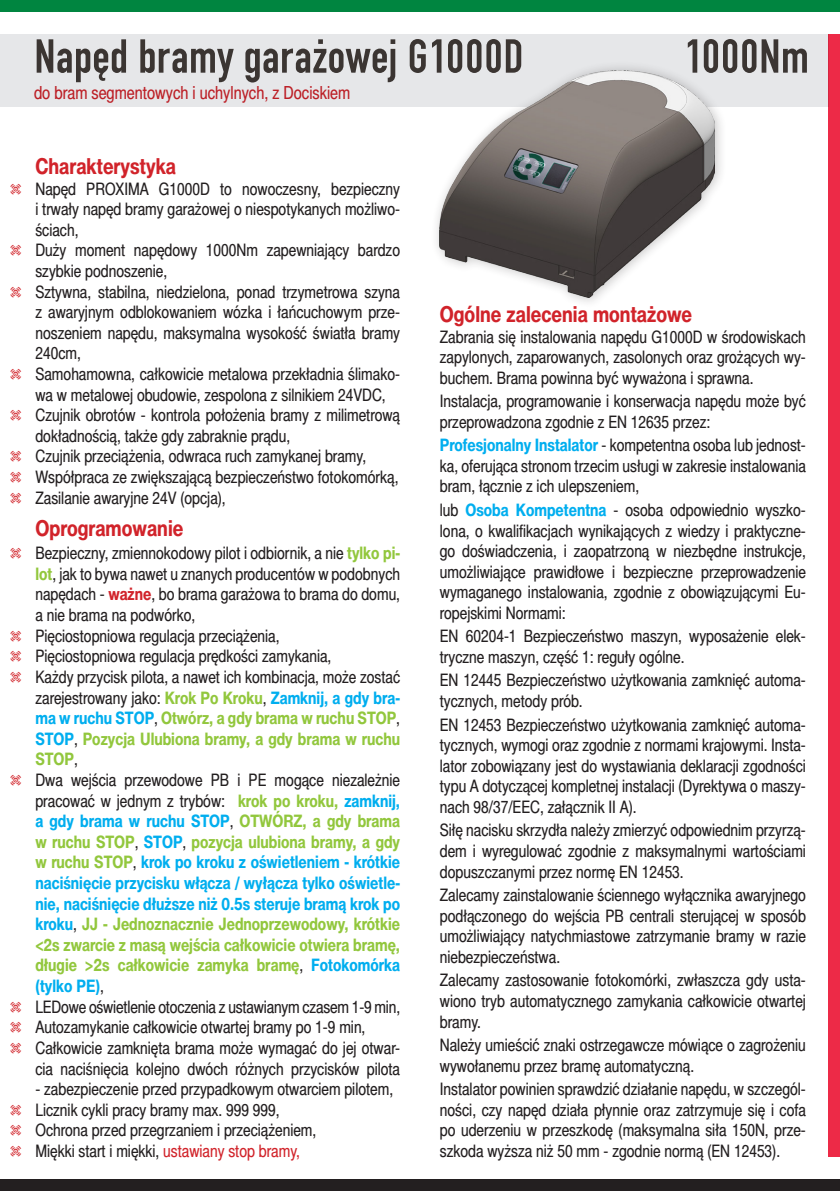
<style>
.page{position:relative;width:840px;height:1191px;background:#fff}
.page>*{position:absolute;margin:0;border:0;box-sizing:border-box;transform-origin:0 0}
.t1{font:50px "Fette Engschrift DOT";color:#3b3532}
.t2{font:700 22px "Switzer Cnd EFN";color:#d1232a}
.t3{font:18px "Switzer Cnd EFN";color:#d1232a}
.t4{font:17.2px/20.6px "Switzer Cnd EFN";color:#231f20;text-align:justify}
.t5{font:700 17.2px/20.6px "Switzer Cnd EFN";color:#92c73d;text-align:justify}
.s1{font-family:"Dingbests";color:#d1232a}
.s2{font-weight:700;color:#92c73d}
.s3{font-weight:700;color:#d1232a}
.s4{font-family:"Dingbests";font-weight:400;color:#d1232a}
.s5{font-weight:400;color:#231f20}
.s6{color:#00aeef}
.s7{color:#d1232a}
.s8{font-weight:700;color:#00aeef}
</style>
<div class="page">
<div style="left:0;top:0;width:839px;height:11px;background:#008540"></div>
<div style="left:0;top:1179px;width:839px;height:12px;background:#231f20"></div>
<div style="left:828px;top:34px;width:11px;height:1123px;background:#ed2a47"></div>
<div style="left:0;top:34px;width:828px;height:73px;background:#e6e7e9"></div>
<div style="left:430px;top:61px;width:296px;height:248px;background:#231f20;opacity:.25"></div>
<img style="left:439px;top:70px;width:275px;height:227px">
<p class="t1" style="left:34px;top:30px;width:490px">Napęd bramy garażowej G1000D</p>
<p class="t1" style="left:683px;top:30px;width:127px">1000Nm</p>
<p class="t3" style="left:34px;top:82px;width:317px">do bram segmentowych i uchylnych, z Dociskiem</p>
<p class="t2" style="left:35px;top:153px;width:142px">Charakterystyka</p>
<p class="t4" style="left:35px;top:178px;width:366px;text-indent:-27px"><span class="s1">t</span> Napęd PROXIMA G1000D to nowoczesny, bezpieczny i trwały napęd bramy garażowej o niespotykanych możliwo&shy;ściach,</p>
<p class="t4" style="left:35px;top:240px;width:366px;text-indent:-27px"><span class="s1">t</span> Duży moment napędowy 1000Nm zapewniający bardzo szybkie podnoszenie,</p>
<p class="t4" style="left:35px;top:281px;width:366px;text-indent:-27px"><span class="s1">t</span> Sztywna, stabilna, niedzielona, ponad trzymetrowa szyna z awaryjnym odblokowaniem wózka i łańcuchowym prze&shy;noszeniem napędu, maksymalna wysokość światła bramy 240cm,</p>
<p class="t4" style="left:35px;top:363px;width:366px;text-indent:-27px"><span class="s1">t</span> Samohamowna, całkowicie metalowa przekładnia ślimako&shy;wa w metalowej obudowie, zespolona z silnikiem 24VDC,</p>
<p class="t4" style="left:35px;top:405px;width:366px;text-indent:-27px"><span class="s1">t</span> Czujnik obrotów - kontrola położenia bramy z milimetrową dokładnością, także gdy zabraknie prądu,</p>
<p class="t4" style="left:9px;top:446px;width:359px"><span class="s1">t</span> Czujnik przeciążenia, odwraca ruch zamykanej bramy,</p>
<p class="t4" style="left:9px;top:466px;width:391px"><span class="s1">t</span> Współpraca ze zwiększającą bezpieczeństwo fotokomórką,</p>
<p class="t4" style="left:9px;top:487px;width:219px"><span class="s1">t</span> Zasilanie awaryjne 24V (opcja),</p>
<p class="t2" style="left:35px;top:515px;width:149px">Oprogramowanie</p>
<p class="t4" style="left:35px;top:543px;width:366px;text-indent:-27px"><span class="s1">t</span> Bezpieczny, zmiennokodowy pilot i odbiornik, a nie <span class="s2">tylko pi&shy;lot</span>, jak to bywa nawet u znanych producentów w podobnych napędach - <span class="s3">ważne</span>, bo brama garażowa to brama do domu, a nie brama na podwórko,</p>
<p class="t4" style="left:9px;top:625px;width:272px"><span class="s1">t</span> Pięciostopniowa regulacja przeciążenia,</p>
<p class="t4" style="left:9px;top:646px;width:324px"><span class="s1">t</span> Pięciostopniowa regulacja prędkości zamykania,</p>
<p class="t5" style="left:35px;top:666px;width:366px;text-indent:-27px"><span class="s4">t</span> <span class="s5">Każdy przycisk pilota, a nawet ich kombinacja, może zostać zarejestrowany jako:</span> Krok Po Kroku<span class="s5">,</span> <span class="s6">Zamknij, a gdy bra&shy;ma w ruchu STOP</span><span class="s5">,</span> Otwórz, a gdy brama w ruchu STOP<span class="s5">, </span><span class="s6">STOP</span><span class="s5">,</span> Pozycja Ulubiona bramy, a gdy brama w ruchu STOP<span class="s5">,</span></p>
<p class="t5" style="left:35px;top:769px;width:366px;text-indent:-27px"><span class="s4">t</span> <span class="s5">Dwa wejścia przewodowe PB i PE mogące niezależnie pracować w jednym z trybów:</span> krok po kroku, <span class="s6">zamknij, a gdy brama w ruchu STOP</span><span class="s5">,</span> OTWÓRZ, a gdy brama w ruchu STOP<span class="s5">,</span> <span class="s6">STOP</span><span class="s5">,</span> pozycja ulubiona bramy, a gdy w ruchu STOP<span class="s5">,</span> <span class="s6">krok po kroku z oświetleniem - krótkie naciśnięcie przycisku włącza / wyłącza tylko oświetle&shy;nie, naciśnięcie dłuższe niż 0.5s steruje bramą krok po kroku</span><span class="s5">,</span> JJ - Jednoznacznie Jednoprzewodowy, krótkie &lt;2s zwarcie z masą wejścia całkowicie otwiera bramę, długie &gt;2s całkowicie zamyka bramę<span class="s5">,</span> <span class="s6">Fotokomórka (tylko PE)</span><span class="s5">,</span></p>
<p class="t4" style="left:9px;top:996px;width:393px"><span class="s1">t</span> LEDowe oświetlenie otoczenia z ustawianym czasem 1-9 min,</p>
<p class="t4" style="left:9px;top:1016px;width:358px"><span class="s1">t</span> Autozamykanie całkowicie otwartej bramy po 1-9 min,</p>
<p class="t4" style="left:9px;top:1037px;width:393px;text-align:right"><span class="s1">t</span> Całkowicie zamknięta brama może wymagać do jej otwar&shy;cia naciśnięcia kolejno dwóch różnych przycisków pilota</p>
<p class="t4" style="left:35px;top:1078px;width:359px">- zabezpieczenie przed przypadkowym otwarciem pilotem,</p>
<p class="t4" style="left:9px;top:1099px;width:272px"><span class="s1">t</span> Licznik cykli pracy bramy max. 999 999,</p>
<p class="t4" style="left:9px;top:1119px;width:309px"><span class="s1">t</span> Ochrona przed przegrzaniem i przeciążeniem,</p>
<p class="t4" style="left:9px;top:1140px;width:293px"><span class="s1">t</span> Miękki start i miękki, <span class="s7">ustawiany stop bramy,</span></p>
<p class="t2" style="left:439px;top:301px;width:254px">Ogólne zalecenia montażowe</p>
<p class="t4" style="left:439px;top:326px;width:367px">Zabrania się instalowania napędu G1000D w środowiskach zapylonych, zaparowanych, zasolonych oraz grożących wy&shy;buchem. Brama powinna być wyważona i sprawna.</p>
<p class="t4" style="left:439px;top:391px;width:367px">Instalacja, programowanie i konserwacja napędu może być przeprowadzona zgodnie z EN 12635 przez:</p>
<p class="t4" style="left:439px;top:435px;width:367px"><span class="s8">Profesjonalny Instalator</span> - kompetentna osoba lub jednost&shy;ka, oferująca stronom trzecim usługi w zakresie instalowania bram, łącznie z ich ulepszeniem,</p>
<p class="t4" style="left:439px;top:499px;width:367px">lub <span class="s8">Osoba Kompetentna</span> - osoba odpowiednio wyszko&shy;lona, o kwalifikacjach wynikających z wiedzy i praktyczne&shy;go doświadczenia, i zaopatrzoną w niezbędne instrukcje, umożliwiające prawidłowe i bezpieczne przeprowadzenie wymaganego instalowania, zgodnie z obowiązującymi Eu&shy;ropejskimi Normami:</p>
<p class="t4" style="left:439px;top:626px;width:367px">EN 60204-1 Bezpieczeństwo maszyn, wyposażenie elek&shy;tryczne maszyn, część 1: reguły ogólne.</p>
<p class="t4" style="left:439px;top:670px;width:367px">EN 12445 Bezpieczeństwo użytkowania zamknięć automa&shy;tycznych, metody prób.</p>
<p class="t4" style="left:439px;top:714px;width:367px">EN 12453 Bezpieczeństwo użytkowania zamknięć automa&shy;tycznych, wymogi oraz zgodnie z normami krajowymi. Insta&shy;lator zobowiązany jest do wystawiania deklaracji zgodności typu A dotyczącej kompletnej instalacji (Dyrektywa o maszy&shy;nach 98/37/EEC, załącznik II A).</p>
<p class="t4" style="left:439px;top:820px;width:367px">Siłę nacisku skrzydła należy zmierzyć odpowiednim przyrzą&shy;dem i wyregulować zgodnie z maksymalnymi wartościami dopuszczanymi przez normę EN 12453.</p>
<p class="t4" style="left:439px;top:884px;width:367px">Zalecamy zainstalowanie ściennego wyłącznika awaryjnego podłączonego do wejścia PB centrali sterującej w sposób umożliwiający natychmiastowe zatrzymanie bramy w razie niebezpieczeństwa.</p>
<p class="t4" style="left:439px;top:970px;width:367px">Zalecamy zastosowanie fotokomórki, zwłaszcza gdy usta&shy;wiono tryb automatycznego zamykania całkowicie otwartej bramy.</p>
<p class="t4" style="left:439px;top:1034px;width:367px">Należy umieścić znaki ostrzegawcze mówiące o zagrożeniu wywołanemu przez bramę automatyczną.</p>
<p class="t4" style="left:439px;top:1078px;width:367px">Instalator powinien sprawdzić działanie napędu, w szczegól&shy;ności, czy napęd działa płynnie oraz zatrzymuje się i cofa po uderzeniu w przeszkodę (maksymalna siła 150N, prze&shy;szkoda wyższa niż 50 mm - zgodnie normą (EN 12453).</p>
</div>
